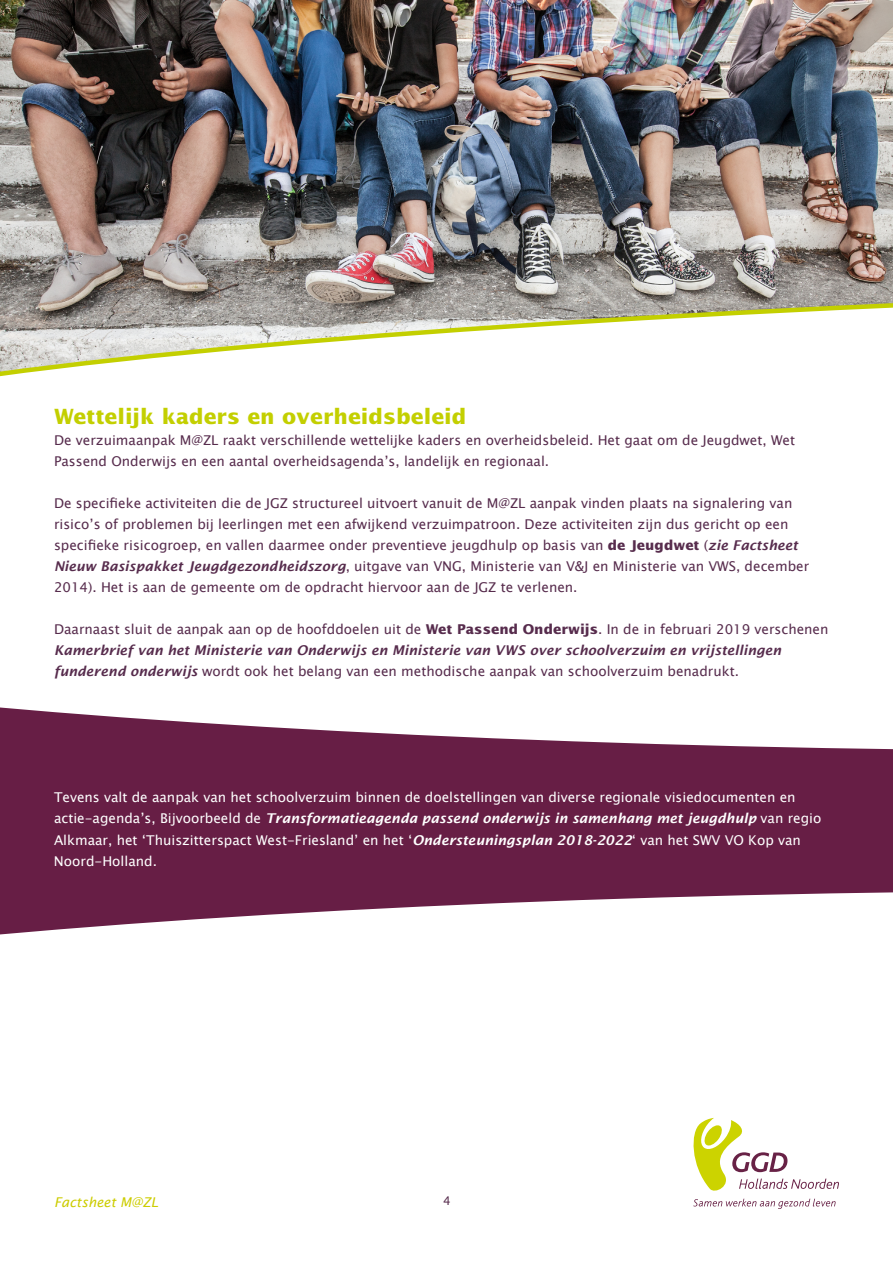
<style>
.page{position:relative;width:893px;height:1263px;background:#fff}
.page>*{position:absolute;margin:0;border:0;box-sizing:border-box;transform-origin:0 0}
.t1{font:700 21px "Lucida Sans";color:#c3cf00}
.t2{font:13.5px/21px "Lucida Sans Unicode";color:#572c4d}
.t3{font:13.5px/21px "Lucida Sans Unicode";color:#fff}
.t4{font:italic 600 13.5px "Lucida Sans";color:#fff}
.t5{font:italic 600 13.5px "Lucida Sans";color:#572c4d}
.t6{font:italic 13.5px "Lucida Sans";color:#cc0}
.t7{font:12px "Lucida Sans Unicode";color:#572c4d}
.s1{font-family:"Lucida Sans";font-weight:700}
.s2{font-family:"Lucida Sans";font-weight:600;font-style:italic}
.s3{font-family:"Lucida Sans Unicode";font-weight:400;font-style:normal}
</style>
<div class="page">
<div style="left:0;top:689px;width:893px;height:318px;background:#671e45"></div>
<svg style="left:0;top:892px;width:893px;height:226px;fill:#fff"></svg>
<img style="left:0;top:0;width:893px;height:277px">
<svg style="left:0;top:277px;width:893px;height:100px"></svg>
<svg style="left:0;top:689px;width:893px;height:61px;fill:#fff"></svg>
<svg style="left:693px;top:1118px;width:146px;height:91px"></svg>
<h1 class="t1" style="left:54px;top:405px;width:414px">Wettelijk kaders en overheidsbeleid</h1>
<p class="t2" style="left:54px;top:430px;width:743px">De verzuimaanpak M@ZL raakt verschillende wettelijke kaders en overheidsbeleid. Het gaat om de Jeugdwet, Wet<br>Passend Onderwijs en een aantal overheidsagenda’s, landelijk en regionaal.</p>
<p class="t2" style="left:54px;top:493px;width:757px">De specifieke activiteiten die de JGZ structureel uitvoert vanuit de M@ZL aanpak vinden plaats na signalering van risico’s of problemen bij leerlingen met een afwijkend verzuimpatroon. Deze activiteiten zijn dus gericht op een specifieke risicogroep, en vallen daarmee onder preventieve jeugdhulp op basis van <span class="s1">de Jeugdwet</span> (<span class="s2">zie Factsheet Nieuw Basispakket Jeugdgezondheidszorg</span>, uitgave van VNG, Ministerie van V&amp;J en Ministerie van VWS, december 2014). Het is aan de gemeente om de opdracht hiervoor aan de JGZ te verlenen.</p>
<p class="t2" style="left:54px;top:619px;width:776px">Daarnaast sluit de aanpak aan op de hoofddoelen uit de <span class="s1">Wet Passend Onderwijs</span>. In de in februari 2019 verschenen</p>
<p class="t5" style="left:54px;top:643px;width:729px">Kamerbrief van het Ministerie van Onderwijs en Ministerie van VWS over schoolverzuim en vrijstellingen</p>
<p class="t2" style="left:54px;top:661px;width:686px"><span class="s2">funderend onderwijs</span> wordt ook het belang van een methodische aanpak van schoolverzuim benadrukt.</p>
<p class="t3" style="left:54px;top:787px;width:743px">Tevens valt de aanpak van het schoolverzuim binnen de doelstellingen van diverse regionale visiedocumenten en</p>
<p class="t4" style="left:54px;top:811px;width:769px"><span class="s3">actie-agenda’s, Bijvoorbeeld de</span> Transformatieagenda passend onderwijs in samenhang met jeugdhulp <span class="s3">van regio</span></p>
<p class="t3" style="left:54px;top:829px;width:748px">Alkmaar, het ‘Thuiszitterspact West-Friesland’ en het ‘<span class="s2">Ondersteuningsplan 2018-2022</span>‘ van het SWV VO Kop van<br>Noord-Holland.</p>
<p class="t6" style="left:54px;top:1194px;width:106px">Factsheet M@ZL</p>
<p class="t7" style="left:443px;top:1191px;width:9px">4</p>
</div>
